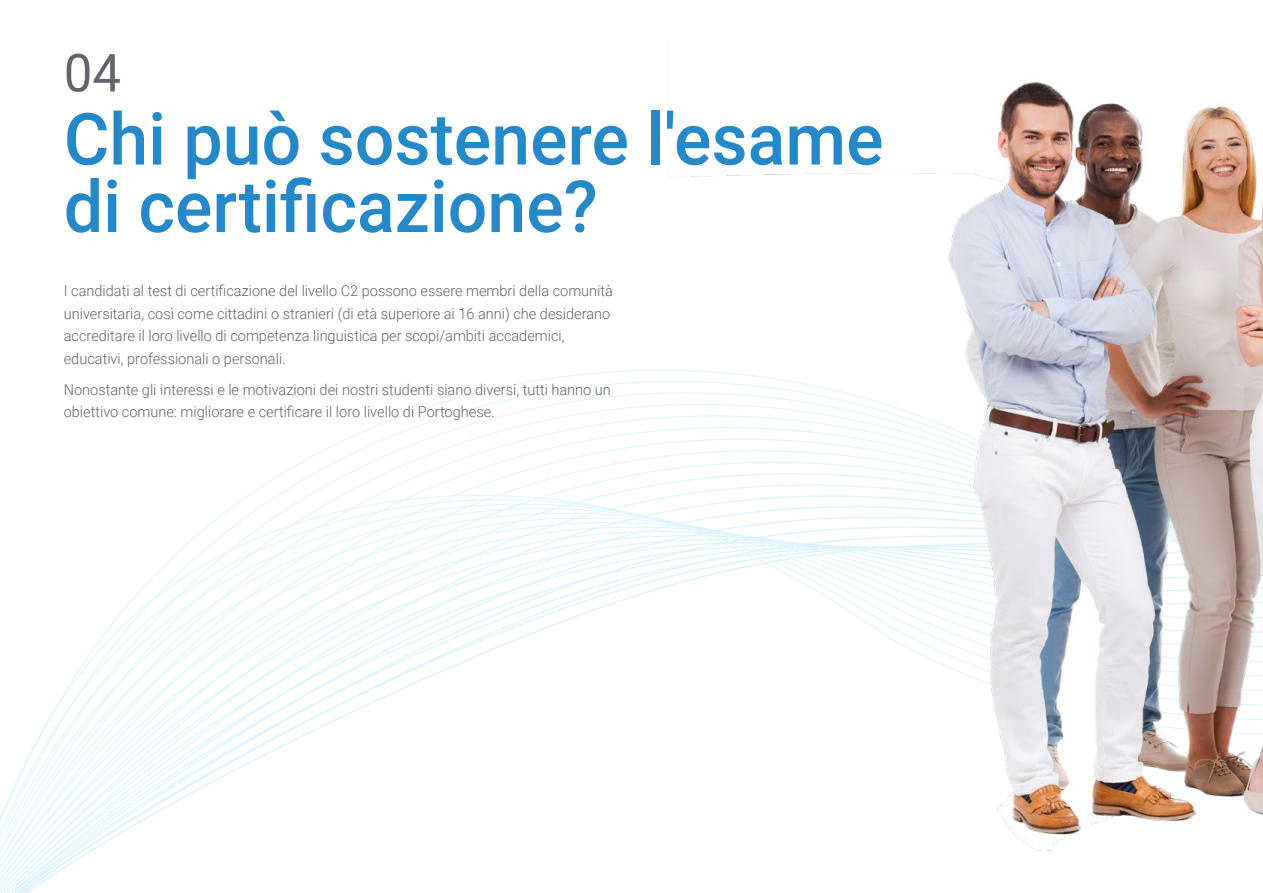
<style>
.page{position:relative;width:1263px;height:893px;background:#fff}
.page>*{position:absolute;margin:0;border:0;box-sizing:border-box;transform-origin:0 0}
.t1{font:500 72px/67.5px "Roboto";color:#2488c9}
.t2{font:52.5px "Roboto";color:#61646a}
.t3{font:300 15px/22.5px "Roboto";color:#61646a}
</style>
<div class="page">
<svg style="left:0;top:370px;width:668px;height:523px"></svg>
<img style="left:668px;top:81px;width:595px;height:770px">
<h2 class="t2" style="left:64px;top:36px;width:59px">04</h2>
<h1 class="t1" style="left:64px;top:103px;width:821px">Chi può sostenere l'esame di certificazione?</h1>
<p class="t3" style="left:64px;top:279px;width:551px">I candidati al test di certificazione del livello C2 possono essere membri della comunità universitaria, così come cittadini o stranieri (di età superiore ai 16 anni) che desiderano accreditare il loro livello di competenza linguistica per scopi/ambiti accademici, educativi, professionali o personali.</p>
<p class="t3" style="left:64px;top:378px;width:549px">Nonostante gli interessi e le motivazioni dei nostri studenti siano diversi, tutti hanno un obiettivo comune: migliorare e certificare il loro livello di Portoghese.</p>
</div>
